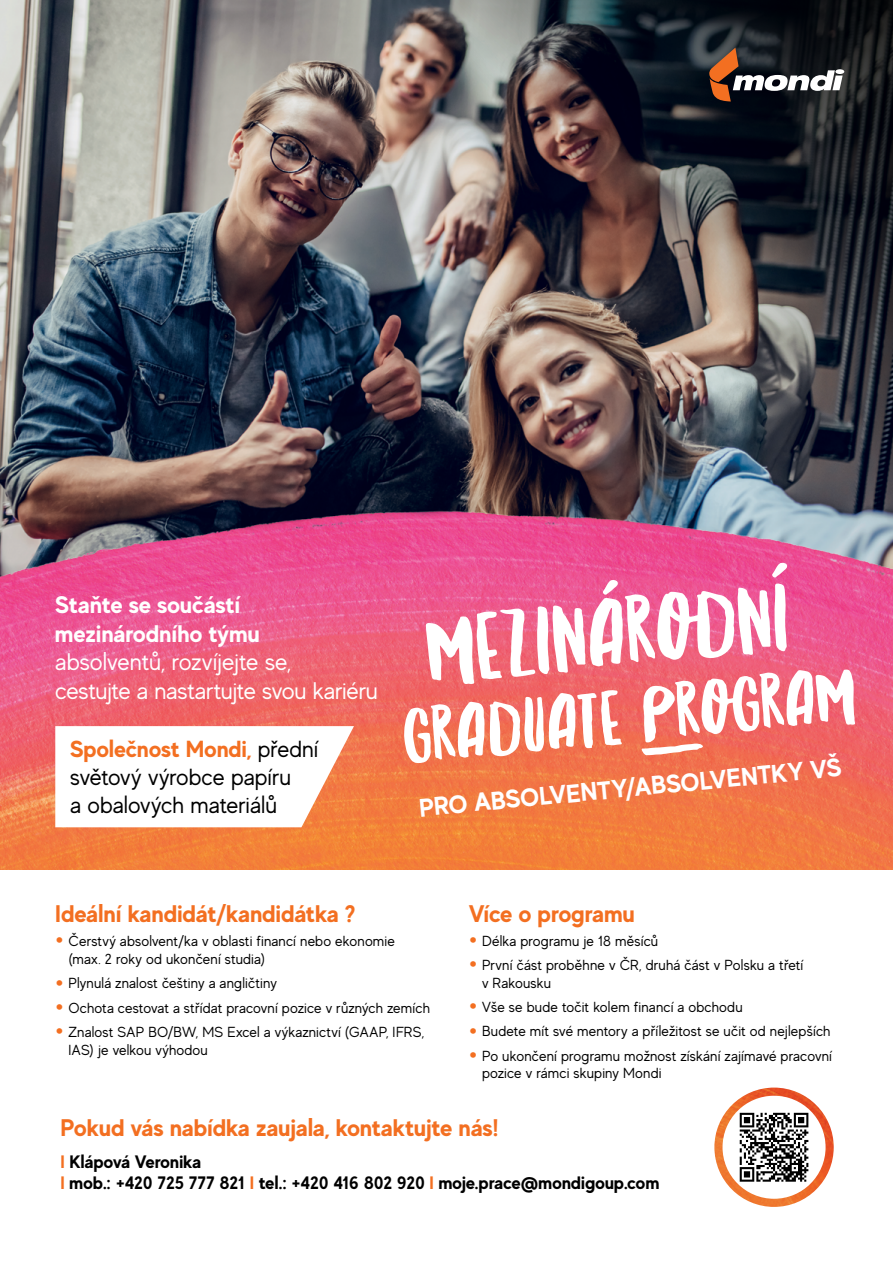
<style>
.page{position:relative;width:893px;height:1263px;background:#fff}
.page>*{position:absolute;margin:0;border:0;box-sizing:border-box;transform-origin:0 0}
.t1{font:97.5px "Northern Soul Caps";color:#fff}
.t2{font:79.5px "Northern Soul Caps";color:#fff}
.t3{font:700 25.5px "MADE Evolve Sans";color:#fff}
.t4{font:700 24px "MADE Evolve Sans";color:#f36f21}
.t5{font:24px/28.5px "MADE Evolve Sans";letter-spacing:-.01em;color:#fff}
.t6{font:700 24px/28.5px "MADE Evolve Sans";color:#fff}
.t7{font:23.25px/27.9px "MADE Evolve Sans";color:#000}
.t8{font:700 18px/21.6px "MADE Evolve Sans";letter-spacing:-.005em;color:#000}
.t9{font:14.55px/24.3px "MADE Evolve Sans";letter-spacing:.01em;color:#000}
.s1{font-weight:700;color:#f36f21}
.s2{font-family:"Inter";font-weight:900;font-size:28.05px;color:#f36f21}
.s3{color:#f36f21}
</style>
<div class="page">
<img style="left:0;top:0;width:893px;height:508px">
<img style="left:0;top:508px;width:893px;height:362px">
<svg style="left:55px;top:726px;width:299px;height:101px"></svg>
<img style="left:714px;top:1087px;width:120px;height:120px;border-radius:60px">
<div style="left:722px;top:1096px;width:104px;height:103px;background:#fff;border-radius:50%"></div>
<svg style="left:739px;top:1112px;width:70px;height:70px"></svg>
<svg style="left:740px;top:1113px;width:68px;height:69px"></svg>
<img style="left:389px;top:0;width:504px;height:504px">
<svg style="left:707px;top:48px;width:136px;height:54px;background:#534945"></svg>
<svg style="left:642px;top:743px;width:61px;height:12px"></svg>
<h3 class="t6" style="left:55px;top:590px;width:206px">Staňte se součástí mezinárodního týmu</h3>
<h3 class="t5" style="left:55px;top:647px;width:324px">absolventů, rozvíjejte se,<br>cestujte a nastartujte svou kariéru</h3>
<h3 class="t7" style="left:70px;top:734px;width:250px"><span class="s1">Společnost Mondi,</span> přední světový výrobce papíru<br>a obalových materiálů</h3>
<h1 class="t1" style="left:420px;top:597px;width:366px;rotate:-6deg">MEZINÁRODNÍ</h1>
<h2 class="t2" style="left:398px;top:694px;width:457px;rotate:-6deg">GRADUATE PROGRAM</h2>
<h3 class="t3" style="left:418px;top:793px;width:426px;rotate:-6deg">PRO ABSOLVENTY/ABSOLVENTKY VŠ</h3>
<h3 class="t4" style="left:55px;top:898px;width:302px">Ideální kandidát/kandidátka ?</h3>
<p class="t9" style="left:69px;top:931px;width:328px;line-height:18.1px;text-indent:-13px"><span class="s2">·</span> Čerstvý absolvent/ka v oblasti financí nebo ekonomie (max. 2 roky od ukončení studia)</p>
<p class="t9" style="left:55px;top:971px;width:376px"><span class="s2">·</span> Plynulá znalost češtiny a angličtiny<br><span class="s2">·</span> Ochota cestovat a střídat pracovní pozice v různých zemích <span class="s2">·</span> Znalost SAP BO/BW, MS Excel a výkaznictví (GAAP, IFRS,</p>
<p class="t9" style="left:69px;top:1037px;width:141px">IAS) je velkou výhodou</p>
<h3 class="t4" style="left:469px;top:898px;width:168px">Více o programu</h3>
<p class="t9" style="left:469px;top:928px;width:336px"><span class="s2">·</span> Délka programu je 18 měsíců<br><span class="s2">·</span> První část proběhne v ČR, druhá část v Polsku a třetí</p>
<p class="t9" style="left:469px;top:970px;width:365px;text-indent:13px">v Rakousku<br><span class="s2">·</span> Vše se bude točit kolem financí a obchodu<br><span class="s2">·</span> Budete mít své mentory a příležitost se učit od nejlepších <span class="s2">·</span> Po ukončení programu možnost získání zajímavé pracovní</p>
<p class="t9" style="left:482px;top:1061px;width:181px">pozice v rámci skupiny Mondi</p>
<h3 class="t4" style="left:61px;top:1112px;width:440px">Pokud vás nabídka zaujala, kontaktujte nás!</h3>
<p class="t8" style="left:61px;top:1150px;width:600px"><span class="s3">I</span> Klápová Veronika<br><span class="s3">I</span> mob.: +420 725 777 821 <span class="s3">I</span> tel.: +420 416 802 920 <span class="s3">I</span> moje.prace@mondigoup.com</p>
</div>
